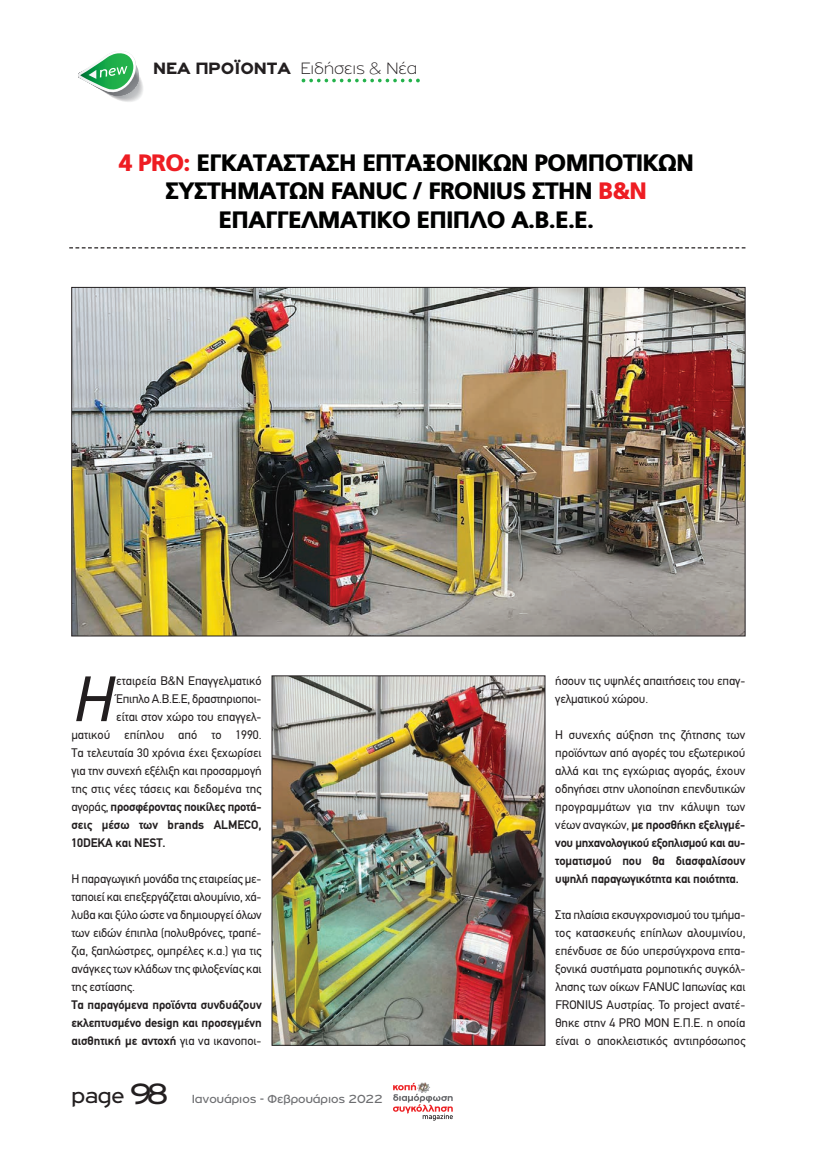
<style>
.page{position:relative;width:817px;height:1158px;background:#fff}
.page>*{position:absolute;margin:0;border:0;box-sizing:border-box;transform-origin:0 0}
.t1{font:italic 64.25px "PF Din Text";color:#231f20}
.t2{font:900 23.75px "PF Catalog";letter-spacing:-.05em;color:#000100}
.t3{font:22.5px "PF Highway Gothic Ext";color:#231f20}
.t4{font:100 17.5px "PF Highway Gothic Ext";color:#231f20}
.t5{font:12.5px/18px "PF Din Text";letter-spacing:-.005em;color:#231f20;text-align:justify}
.t6{font:700 12.5px/18px "PF Din Text";letter-spacing:-.01em;color:#231f20;text-align:justify}
.t7{font:12.5px "PF Highway Gothic Ext";color:#6c6d70}
.s1{font-weight:900}
.s2{color:#ee1d23}
.s3{font-weight:400}
.s4{font-size:31.25px}
.s5{font-weight:700}
</style>
<div class="page">
<svg style="left:301px;top:79px;width:118px;height:3px"></svg>
<svg style="left:78px;top:51px;width:65px;height:51px"></svg>
<svg style="left:393px;top:1082px;width:59px;height:38px"></svg>
<img style="left:73px;top:289px;width:670px;height:345px">
<img style="left:273px;top:677px;width:270px;height:366px">
<div style="left:271px;top:675px;width:274px;height:370px;border:1px solid #231f20"></div>
<svg style="left:69px;top:247px;width:676px;height:1px"></svg>
<p class="t4" style="left:153px;top:59px;width:265px"><span class="s1">ΝΕΑ ΠΡΟΪΟΝΤΑ</span> Ειδήσεις &amp; Νέα</p>
<p class="t2" style="left:118px;top:154px;width:577px"><span class="s2">4 PRO:</span> ΕΓΚΑΤΑΣΤΑΣΗ ΕΠΤΑΞΟΝΙΚΩΝ ΡΟΜΠΟΤΙΚΩΝ</p>
<p class="t2" style="left:165px;top:182px;width:483px">ΣΥΣΤΗΜΑΤΩΝ FANUC / FRONIUS ΣΤΗΝ <span class="s2">Β&amp;Ν</span></p>
<p class="t2" style="left:218px;top:211px;width:377px">ΕΠΑΓΓΕΛΜΑΤΙΚΟ ΕΠΙΠΛΟ Α.Β.Ε.Ε.</p>
<p class="t1" style="left:71px;top:661px;width:41px">Η</p>
<p class="t5" style="left:116px;top:672px;width:147px">εταιρεία Β&amp;Ν Επαγγελματικό</p>
<p class="t5" style="left:116px;top:690px;width:147px">Έπιπλο Α.Β.Ε.Ε, δραστηριοποι-</p>
<p class="t5" style="left:116px;top:708px;width:147px">είται στον χώρο του επαγγελ-</p>
<p class="t5" style="left:71px;top:726px;width:192px">ματικού επίπλου από το 1990.</p>
<p class="t5" style="left:71px;top:744px;width:192px">Τα τελευταία 30 χρόνια έχει ξεχωρίσει</p>
<p class="t5" style="left:71px;top:762px;width:192px">για την συνεχή εξέλιξη και προσαρμογή</p>
<p class="t5" style="left:71px;top:780px;width:192px">της στις νέες τάσεις και δεδομένα της</p>
<p class="t6" style="left:71px;top:799px;width:191px"><span class="s3">αγοράς,</span> προσφέροντας ποικίλες προτά-</p>
<p class="t6" style="left:71px;top:817px;width:192px">σεις μέσω των brands ALMECO,</p>
<p class="t6" style="left:71px;top:835px;width:96px">10DEKA και NEST.</p>
<p class="t5" style="left:71px;top:870px;width:192px">Η παραγωγική μονάδα της εταιρείας με&shy;ταποιεί και επεξεργάζεται αλουμίνιο, χά&shy;λυβα και ξύλο ώστε να δημιουργεί όλων των ειδών έπιπλα (πολυθρόνες, τραπέ&shy;ζια, ξαπλώστρες, ομπρέλες κ.α.) για τις ανάγκες των κλάδων της φιλοξενίας και της εστίασης.</p>
<p class="t6" style="left:71px;top:997px;width:192px">Τα παραγόμενα προϊόντα συνδυάζουν εκλεπτυσμένο design και προσεγμένη αισθητική με αντοχή <span class="s3">για να ικανοποι-</span></p>
<p class="t3" style="left:71px;top:1082px;width:98px">page <span class="s4">98</span></p>
<p class="t7" style="left:192px;top:1091px;width:192px">Ιανουάριος - Φεβρουάριος 2022</p>
<p class="t5" style="left:555px;top:672px;width:191px">ήσουν τις υψηλές απαιτήσεις του επαγ&shy;γελματικού χώρου.</p>
<p class="t5" style="left:555px;top:726px;width:191px">Η συνεχής αύξηση της ζήτησης των προϊόντων από αγορές του εξωτερικού αλλά και της εγχώριας αγοράς, έχουν οδηγήσει στην υλοποίηση επενδυτικών προγραμμάτων για την κάλυψη των νέων αναγκών, <span class="s5">με προσθήκη εξελιγμέ&shy;νου μηχανολογικού εξοπλισμού και αυ&shy;τοματισμού που θα διασφαλίσουν υψηλή παραγωγικότητα και ποιότητα.</span></p>
<p class="t5" style="left:555px;top:906px;width:191px">Στα πλαίσια εκσυγχρονισμού του τμήμα&shy;τος κατασκευής επίπλων αλουμινίου, επένδυσε σε δύο υπερσύγχρονα επτα&shy;ξoνικά συστήματα ρομποτικής συγκόλ&shy;λησης των οίκων FANUC Ιαπωνίας και FRONIUS Αυστρίας. To project ανατέ&shy;θηκε στην 4 PRO MON E.Π.Ε. η οποία είναι ο αποκλειστικός αντιπρόσωπος</p>
</div>
